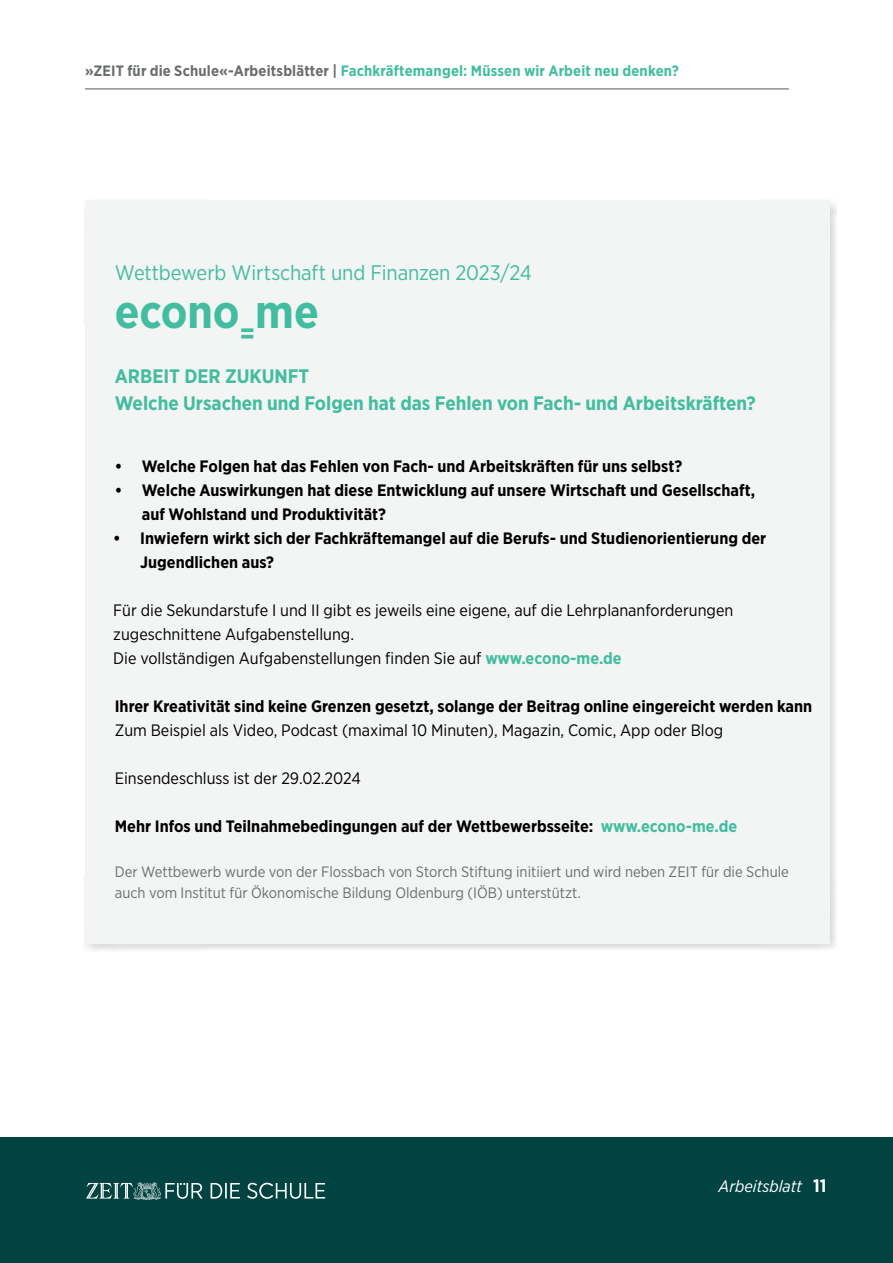
<style>
.page{position:relative;width:893px;height:1263px;background:#fff}
.page>*{position:absolute;margin:0;border:0;box-sizing:border-box;transform-origin:0 0}
.t1{font:700 46.5px "Gotham Narrow";color:#42bda0}
.t2{font:21px "Gotham Narrow";letter-spacing:-.005em;color:#42bda0}
.t3{font:700 19.5px/27px "Gotham Narrow";color:#42bda0}
.t4{font:700 18px "Gotham Narrow";color:#fff}
.t5{font:700 16.5px/24px "Gotham Narrow";color:#000}
.t6{font:16.5px/24px "Gotham Narrow";color:#000}
.t7{font:italic 16.5px "Gotham Narrow";color:#fff}
.t8{font:15px/21px "Gotham Narrow";color:#6d6e71}
.t9{font:700 15px "Gotham Narrow";letter-spacing:.01em;color:#42bda0}
.s1{color:#6a6d6e}
.s2{font-weight:700;color:#42bda0}
.s3{color:#42bda0}
</style>
<div class="page">
<div style="left:0;top:1137px;width:893px;height:126px;background:#004340"></div>
<hr style="left:85px;top:89px;width:704px;height:1px;background:#58595b">
<svg style="left:86px;top:1182px;width:239px;height:18px"></svg>
<div style="left:83px;top:199px;width:754px;height:752px;background:#000;opacity:.16"></div>
<div style="left:85px;top:201px;width:744px;height:743px;background:#f3f4f4"></div>
<p class="t9" style="left:85px;top:61px;width:595px"><span class="s1">»ZEIT für die Schule«-Arbeitsblätter |</span> Fachkräftemangel: Müssen wir Arbeit neu denken?</p>
<p class="t2" style="left:115px;top:259px;width:419px">Wettbewerb Wirtschaft und Finanzen 2023/24</p>
<h1 class="t1" style="left:115px;top:281px;width:206px">econo<sub>=</sub>me</h1>
<p class="t3" style="left:115px;top:362px;width:643px">ARBEIT DER ZUKUNFT<br>Welche Ursachen und Folgen hat das Fehlen von Fach- und Arbeitskräften?</p>
<p class="t5" style="left:115px;top:454px;width:569px">• Welche Folgen hat das Fehlen von Fach- und Arbeitskräften für uns selbst?</p>
<p class="t5" style="left:142px;top:478px;width:615px;text-indent:-27px">• Welche Auswirkungen hat diese Entwicklung auf unsere Wirtschaft und Gesellschaft, auf Wohlstand und Produktivität?</p>
<p class="t5" style="left:140px;top:526px;width:627px;text-indent:-27px">• Inwiefern wirkt sich der Fachkräftemangel auf die Berufs- und Studienorientierung der<br>Jugendlichen aus?</p>
<p class="t6" style="left:113px;top:598px;width:621px">Für die Sekundarstufe I und II gibt es jeweils eine eigene, auf die Lehrplananforderungen zugeschnittene Aufgabenstellung.<br>Die vollständigen Aufgabenstellungen finden Sie auf <span class="s2">www.econo-me.de</span></p>
<p class="t5" style="left:115px;top:694px;width:699px">Ihrer Kreativität sind keine Grenzen gesetzt, solange der Beitrag online eingereicht werden kann</p>
<p class="t6" style="left:115px;top:718px;width:610px">Zum Beispiel als Video, Podcast (maximal 10 Minuten), Magazin, Comic, App oder Blog</p>
<p class="t6" style="left:115px;top:766px;width:248px">Einsendeschluss ist der 29.02.2024</p>
<p class="t5" style="left:115px;top:814px;width:624px">Mehr Infos und Teilnahmebedingungen auf der Wettbewerbsseite: <span class="s3">www.econo-me.de</span></p>
<p class="t8" style="left:115px;top:861px;width:676px">Der Wettbewerb wurde von der Flossbach von Storch Stiftung initiiert und wird neben ZEIT für die Schule auch vom Institut für Ökonomische Bildung Oldenburg (IÖB) unterstützt.</p>
<p class="t7" style="left:719px;top:1176px;width:85px">Arbeitsblatt</p>
<p class="t4" style="left:813px;top:1174px;width:15px">11</p>
</div>
